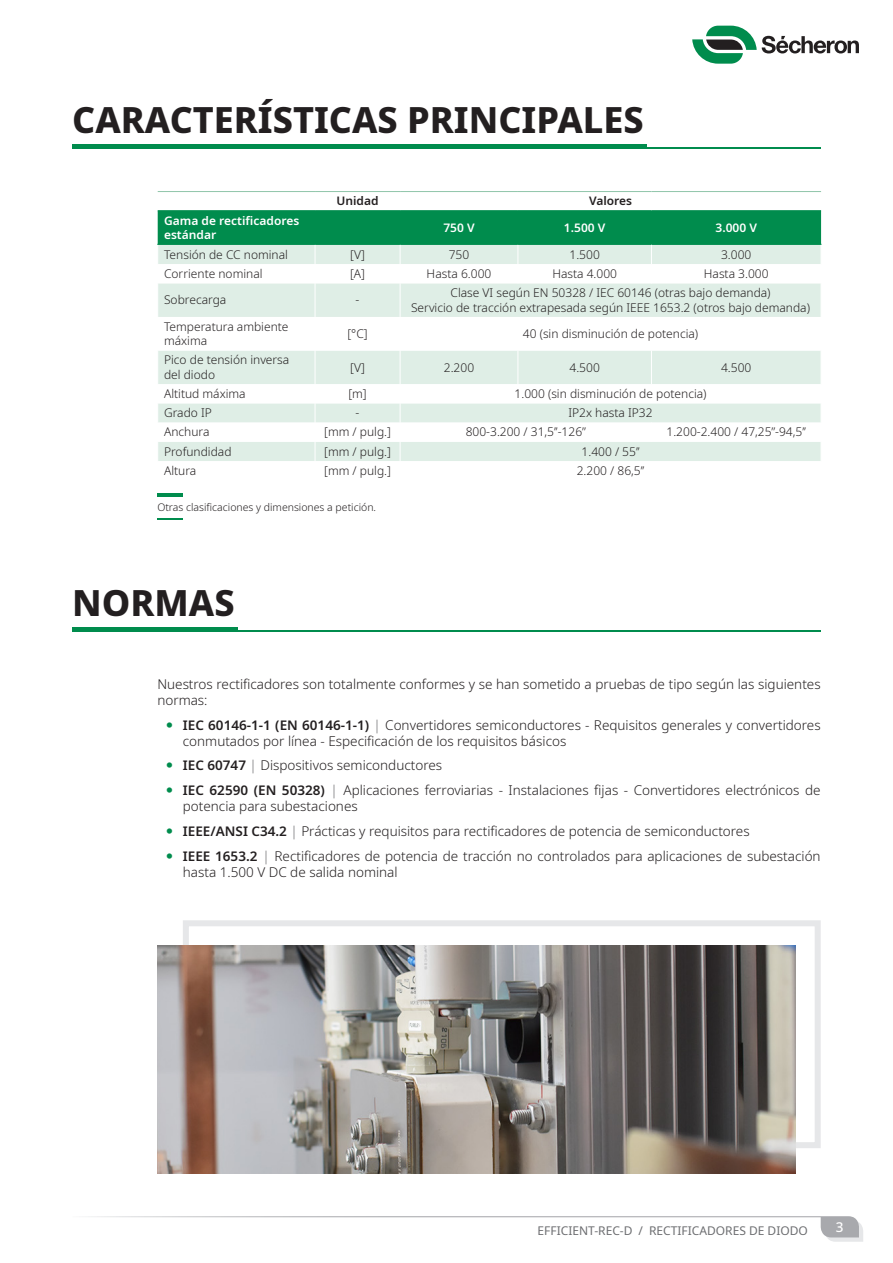
<style>
.page{position:relative;width:893px;height:1263px;background:#fff}
.page>*{position:absolute;margin:0;border:0;box-sizing:border-box;transform-origin:0 0}
.Title_H1{font:800 36px "Noto Sans";color:#231f20}
.t1{font:300 13.5px/16.2px "Noto Sans";color:#231f20}
.t2{font:500 13.5px "Noto Sans";color:#fff}
.Table_Body_Cells{font:300 12px "Noto Sans";color:#231f20}
.Table_Left_Cells{font:300 12px/14.4px "Noto Sans";color:#231f20}
.Table_Header_Cells{font:600 12px/14.4px "Noto Sans";color:#fff}
.t3{font:12px "Noto Sans";color:#6c6d70}
.Table_Header_Cells-2{font:600 12px "Noto Sans";color:#231f20}
.Legend_or_Note{font:300 10.5px "Noto Sans";color:#231f20}
.s1{font-weight:600}
.s2{color:#6c6d70}
</style>
<div class="page">
<svg style="left:692px;top:26px;width:167px;height:38px"></svg>
<svg style="left:88px;top:1216px;width:775px;height:26px"></svg>
<hr style="left:72px;top:148px;width:749px;height:1px;background:#008c4d">
<hr style="left:72px;top:145px;width:574px;height:4px;background:#008c4d">
<svg style="left:158px;top:283px;width:663px;height:178px;fill:#dfeee6"></svg>
<hr style="left:158px;top:191px;width:157px;height:1px;background:#8fc5a9">
<hr style="left:315px;top:191px;width:85px;height:1px;background:#8fc5a9">
<hr style="left:400px;top:191px;width:118px;height:1px;background:#8fc5a9">
<hr style="left:518px;top:191px;width:133px;height:1px;background:#8fc5a9">
<hr style="left:651px;top:191px;width:170px;height:1px;background:#8fc5a9">
<hr style="left:158px;top:210px;width:157px;height:1px;background:#008c4d">
<hr style="left:315px;top:210px;width:85px;height:1px;background:#008c4d">
<hr style="left:400px;top:210px;width:118px;height:1px;background:#008c4d">
<hr style="left:518px;top:210px;width:133px;height:1px;background:#008c4d">
<hr style="left:651px;top:210px;width:170px;height:1px;background:#008c4d">
<svg style="left:157px;top:211px;width:665px;height:53px;background:#50af84"></svg>
<hr style="left:315px;top:283px;width:1px;height:34px;background:#fff">
<hr style="left:400px;top:283px;width:1px;height:34px;background:#fff">
<hr style="left:315px;top:317px;width:1px;height:34px;background:#fff">
<hr style="left:400px;top:317px;width:1px;height:34px;background:#fff">
<hr style="left:315px;top:351px;width:1px;height:33px;background:#fff">
<hr style="left:400px;top:351px;width:1px;height:33px;background:#fff">
<hr style="left:518px;top:351px;width:1px;height:33px;background:#fff">
<hr style="left:651px;top:351px;width:1px;height:33px;background:#fff">
<svg style="left:651px;top:423px;width:1px;height:19px"></svg>
<svg style="left:315px;top:384px;width:1px;height:77px"></svg>
<svg style="left:400px;top:384px;width:1px;height:77px"></svg>
<hr style="left:157px;top:494px;width:26px;height:3px;background:#008c4d">
<svg style="left:157px;top:518px;width:26px;height:1px"></svg>
<hr style="left:72px;top:631px;width:749px;height:1px;background:#008c4d">
<div style="left:72px;top:627px;width:166px;height:5px;background:#008c4d"></div>
<div style="left:183px;top:920px;width:638px;height:228px;border:6px solid #e6e7e9"></div>
<img style="left:157px;top:946px;width:638px;height:228px">
<p class="Title_H1" style="left:72px;top:93px;width:573px">CARACTERÍSTICAS PRINCIPALES</p>
<p class="Table_Header_Cells-2" style="left:336px;top:193px;width:44px">Unidad</p>
<p class="Table_Header_Cells-2" style="left:589px;top:193px;width:45px">Valores</p>
<p class="Table_Header_Cells" style="left:164px;top:213px;width:137px">Gama de rectificadores estándar</p>
<p class="Table_Header_Cells" style="left:443px;top:221px;width:33px">750 V</p>
<p class="Table_Header_Cells" style="left:564px;top:221px;width:43px">1.500 V</p>
<p class="Table_Header_Cells" style="left:715px;top:221px;width:43px">3.000 V</p>
<p class="Table_Left_Cells" style="left:164px;top:248px;width:125px">Tensión de CC nominal</p>
<p class="Table_Body_Cells" style="left:350px;top:246px;width:16px">[V]</p>
<p class="Table_Body_Cells" style="left:449px;top:246px;width:22px">750</p>
<p class="Table_Body_Cells" style="left:569px;top:246px;width:32px">1.500</p>
<p class="Table_Body_Cells" style="left:721px;top:246px;width:32px">3.000</p>
<p class="Table_Left_Cells" style="left:164px;top:267px;width:100px">Corriente nominal</p>
<p class="Table_Body_Cells" style="left:350px;top:265px;width:16px">[A]</p>
<p class="Table_Body_Cells" style="left:427px;top:265px;width:66px">Hasta 6.000</p>
<p class="Table_Body_Cells" style="left:552px;top:265px;width:66px">Hasta 4.000</p>
<p class="Table_Body_Cells" style="left:704px;top:265px;width:66px">Hasta 3.000</p>
<p class="Table_Left_Cells" style="left:164px;top:293px;width:64px">Sobrecarga</p>
<p class="Table_Body_Cells" style="left:356px;top:292px;width:5px">-</p>
<p class="Table_Body_Cells" style="left:450px;top:284px;width:322px">Clase VI según EN 50328 / IEC 60146 (otras bajo demanda)</p>
<p class="Table_Body_Cells" style="left:411px;top:299px;width:400px">Servicio de tracción extrapesada según IEEE 1653.2 (otros bajo demanda)</p>
<p class="Table_Left_Cells" style="left:164px;top:320px;width:126px">Temperatura ambiente máxima</p>
<p class="Table_Body_Cells" style="left:347px;top:325px;width:22px">[°C]</p>
<p class="Table_Body_Cells" style="left:523px;top:325px;width:177px">40 (sin disminución de potencia)</p>
<p class="Table_Left_Cells" style="left:164px;top:353px;width:127px">Pico de tensión inversa del diodo</p>
<p class="Table_Body_Cells" style="left:350px;top:359px;width:16px">[V]</p>
<p class="Table_Body_Cells" style="left:444px;top:359px;width:32px">2.200</p>
<p class="Table_Body_Cells" style="left:569px;top:359px;width:32px">4.500</p>
<p class="Table_Body_Cells" style="left:721px;top:359px;width:32px">4.500</p>
<p class="Table_Left_Cells" style="left:164px;top:387px;width:83px">Altitud máxima</p>
<p class="Table_Body_Cells" style="left:348px;top:385px;width:20px">[m]</p>
<p class="Table_Body_Cells" style="left:515px;top:385px;width:194px">1.000 (sin disminución de potencia)</p>
<p class="Table_Left_Cells" style="left:164px;top:406px;width:49px">Grado IP</p>
<p class="Table_Body_Cells" style="left:356px;top:404px;width:5px">-</p>
<p class="Table_Body_Cells" style="left:568px;top:404px;width:86px">IP2x hasta IP32</p>
<p class="Table_Left_Cells" style="left:164px;top:425px;width:47px">Anchura</p>
<p class="Table_Body_Cells" style="left:324px;top:424px;width:68px">[mm / pulg.]</p>
<p class="Table_Body_Cells" style="left:466px;top:424px;width:122px">800-3.200 / 31,5’’-126’’</p>
<p class="Table_Body_Cells" style="left:666px;top:424px;width:141px">1.200-2.400 / 47,25’’-94,5’’</p>
<p class="Table_Left_Cells" style="left:164px;top:444px;width:69px">Profundidad</p>
<p class="Table_Body_Cells" style="left:324px;top:443px;width:68px">[mm / pulg.]</p>
<p class="Table_Body_Cells" style="left:581px;top:443px;width:60px">1.400 / 55’’</p>
<p class="Table_Left_Cells" style="left:164px;top:464px;width:34px">Altura</p>
<p class="Table_Body_Cells" style="left:324px;top:462px;width:68px">[mm / pulg.]</p>
<p class="Table_Body_Cells" style="left:577px;top:462px;width:69px">2.200 / 86,5’’</p>
<p class="Legend_or_Note" style="left:157px;top:500px;width:220px">Otras clasificaciones y dimensiones a petición.</p>
<p class="Title_H1" style="left:72px;top:576px;width:164px">NORMAS</p>
<p class="t1" style="left:157px;top:676px;width:665px">Nuestros rectificadores son totalmente conformes y se han sometido a pruebas de tipo según las siguientes normas:</p>
<p class="t1" style="left:183px;top:717px;width:639px"><span class="s1">IEC 60146-1-1 (EN 60146-1-1)</span> <span class="s2">|</span> Convertidores semiconductores - Requisitos generales y convertidores conmutados por línea - Especificación de los requisitos básicos</p>
<p class="t1" style="left:183px;top:758px;width:261px"><span class="s1">IEC 60747</span> <span class="s2">|</span> Dispositivos semiconductores</p>
<p class="t1" style="left:183px;top:782px;width:639px"><span class="s1">IEC 62590 (EN 50328)</span> <span class="s2">|</span> Aplicaciones ferroviarias - Instalaciones fijas - Convertidores electrónicos de potencia para subestaciones</p>
<p class="t1" style="left:183px;top:823px;width:568px"><span class="s1">IEEE/ANSI C34.2</span> <span class="s2">|</span> Prácticas y requisitos para rectificadores de potencia de semiconductores</p>
<p class="t1" style="left:183px;top:848px;width:639px"><span class="s1">IEEE 1653.2</span> <span class="s2">|</span> Rectificadores de potencia de tracción no controlados para aplicaciones de subestación hasta 1.500 V DC de salida nominal</p>
<p class="t3" style="left:538px;top:1222px;width:126px">EFFICIENT-REC-D / RECTIFIC</p>
<p class="t3" style="left:699px;top:1222px;width:110px">ADORES DE DIODO</p>
<p class="t2" style="left:836px;top:1217px;width:9px">3</p>
</div>
